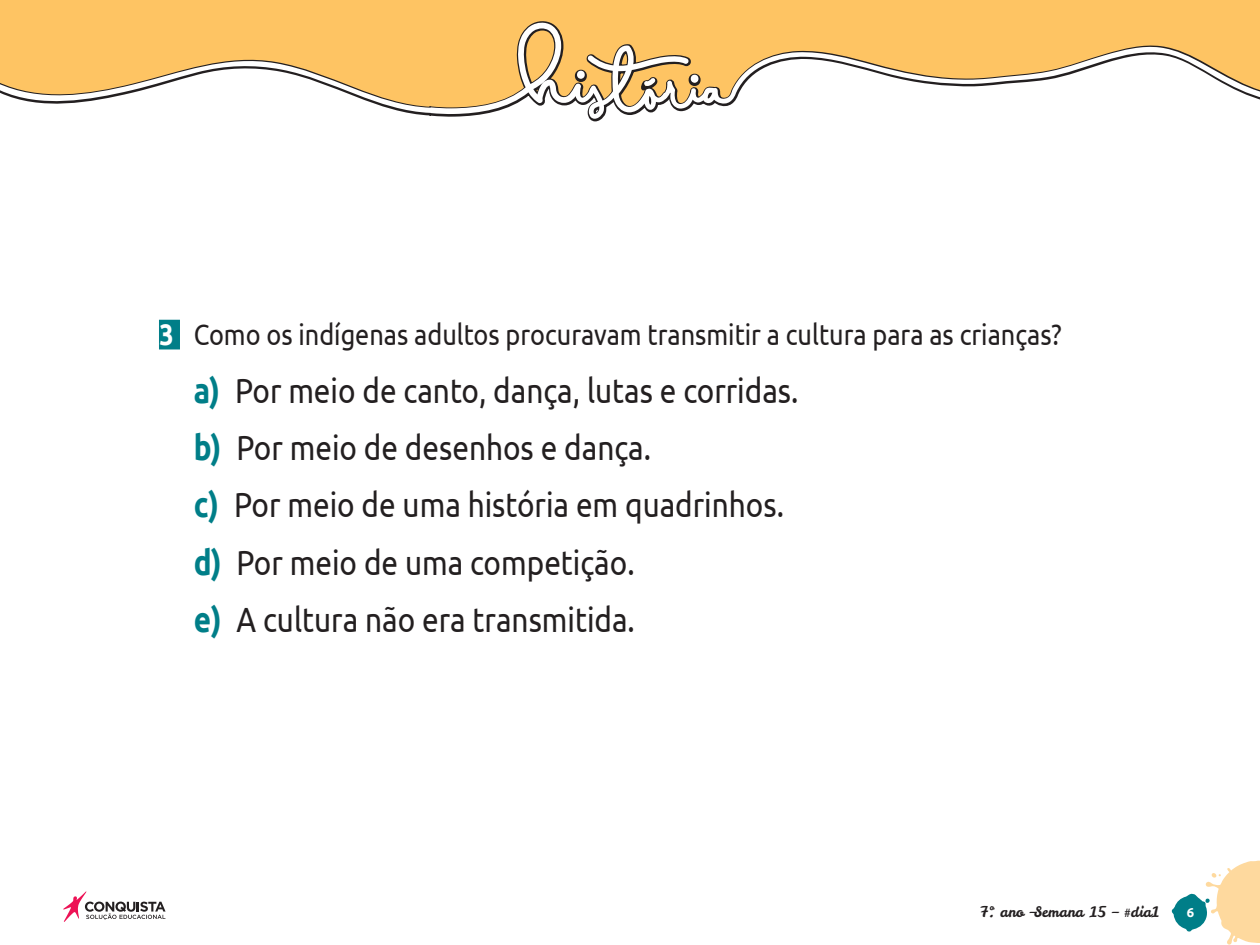
<style>
.page{position:relative;width:1260px;height:945px;background:#fff}
.page>*{position:absolute;margin:0;border:0;box-sizing:border-box;transform-origin:0 0}
._01_Letra_-_alternat{font:35px "Ubuntu";color:#231f20;scale:.85 1}
._01_Número{font:29.75px "Ubuntu";color:#231f20;scale:.85 1}
.t1{font:14.35px "Leckerli One";color:#231f20}
.t2{font:700 13.12px "Ubuntu";color:#fff}
.s1{font-weight:700;color:#fff}
.s2{font-weight:700;color:#007e88}
</style>
<div class="page">
<svg style="left:1172px;top:861px;width:88px;height:84px"></svg>
<svg style="left:63px;top:891px;width:103px;height:31px"></svg>
<svg style="left:0;top:0;width:1260px;height:122px;background:#fdca75"></svg>
<svg style="left:0;top:22px;width:1260px;height:97px;fill:#fec463"></svg>
<div style="left:159px;top:320px;width:21px;height:29px;background:#007e88"></div>
<p class="_01_Número" style="left:160px;top:316px;width:1063px"><span class="s1">3</span> Como os indígenas adultos procuravam transmitir a cultura para as crianças?</p>
<p class="_01_Letra_-_alternat" style="left:194px;top:369px;width:713px"><span class="s2">a)</span> Por meio de canto, dança, lutas e corridas.</p>
<p class="_01_Letra_-_alternat" style="left:194px;top:426px;width:540px"><span class="s2">b)</span> Por meio de desenhos e dança.</p>
<p class="_01_Letra_-_alternat" style="left:194px;top:484px;width:696px"><span class="s2">c)</span> Por meio de uma história em quadrinhos.</p>
<p class="_01_Letra_-_alternat" style="left:194px;top:541px;width:520px"><span class="s2">d)</span> Por meio de uma competição.</p>
<p class="_01_Letra_-_alternat" style="left:194px;top:599px;width:521px"><span class="s2">e)</span> A cultura não era transmitida.</p>
<p class="t1" style="left:980px;top:903px;width:181px">7º. ano –Semana 15 – #dia1</p>
<p class="t2" style="left:1187px;top:905px;width:9px">6</p>
</div>
